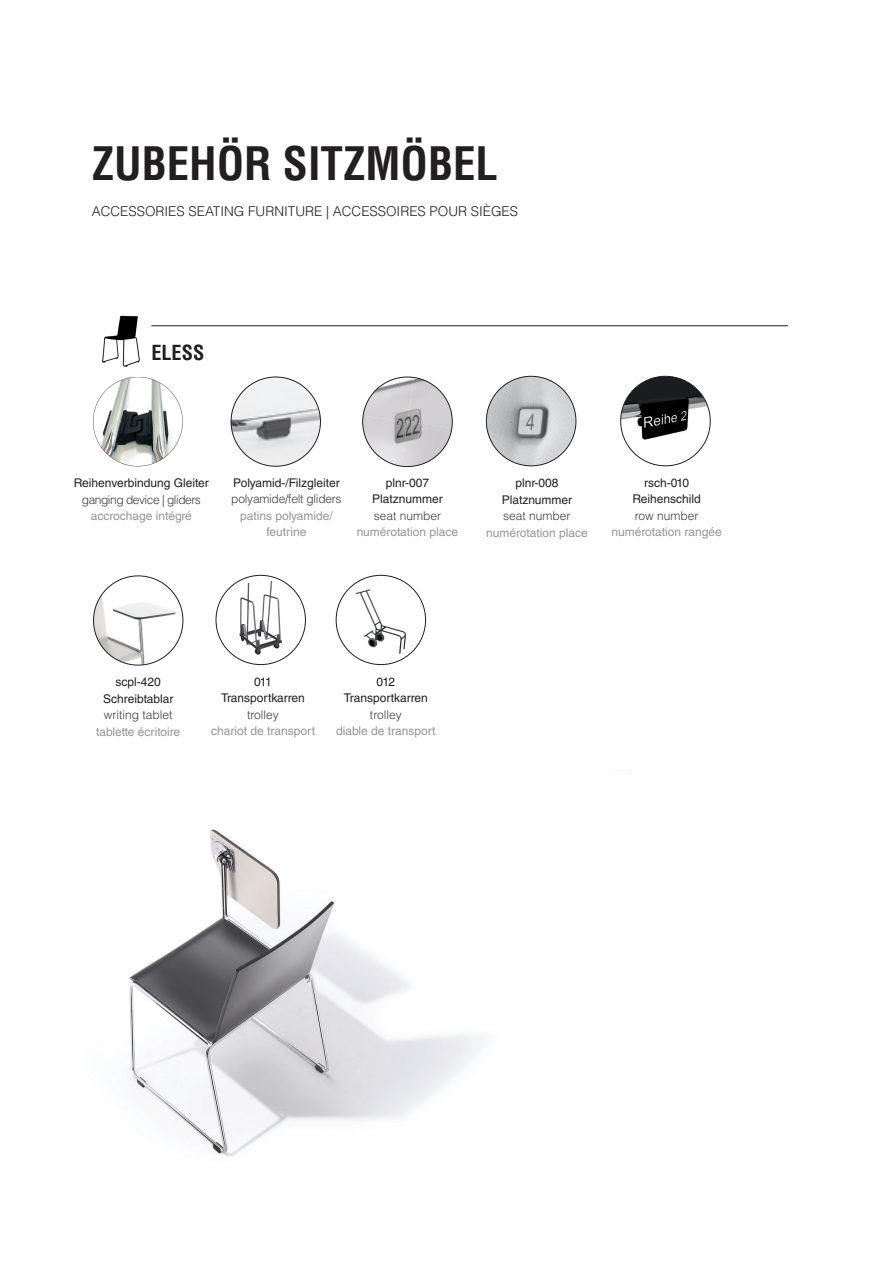
<style>
.page{position:relative;width:893px;height:1263px;background:#fff}
.page>*{position:absolute;margin:0;border:0;box-sizing:border-box;transform-origin:0 0}
.t1{font:700 condensed 45px "Helvetica LT Std";color:#231f20}
.t2{font:700 condensed 20.25px "Helvetica LT Std";color:#231f20}
.t3{font:300 13.5px "Helvetica LT Std";color:#231f20}
.t4{font:12px/16.5px "Helvetica LT Std";color:#231f20;text-align:center}
.t5{font:12px/16.5px "Helvetica LT Std";color:#939598;text-align:center}
.t6{font:300 12px "Helvetica LT Std";color:#3e3e3f}
.t7{font:300 12px "Helvetica LT Std";letter-spacing:-.04em;color:#3e3e3f}
.t8{font:300 12px "Helvetica LT Std";letter-spacing:-.02em;color:#3e3e3f}
</style>
<div class="page">
<img style="left:129px;top:829px;width:356px;height:328px">
<img style="left:363px;top:377px;width:44px;height:38px">
<img style="left:407px;top:377px;width:45px;height:45px">
<img style="left:364px;top:415px;width:44px;height:51px">
<img style="left:401px;top:422px;width:51px;height:44px">
<img style="left:486px;top:376px;width:90px;height:90px;border-radius:45px">
<svg style="left:93px;top:377px;width:90px;height:89px"></svg>
<img style="left:94px;top:576px;width:89px;height:89px;border-radius:45px">
<img style="left:102px;top:315px;width:38px;height:52px">
<hr style="left:151px;top:325px;width:637px;height:1px;background:#231f20">
<img style="left:344px;top:582px;width:74px;height:79px">
<img style="left:216px;top:576px;width:89px;height:81px">
<img style="left:231px;top:377px;width:89px;height:89px;border-radius:45px">
<h1 class="t1" style="left:92px;top:135px;width:408px">ZUBEHÖR SITZMÖBEL</h1>
<p class="t3" style="left:92px;top:203px;width:428px">ACCESSORIES SEATING FURNITURE | ACCESSOIRES POUR SIÈGES</p>
<h2 class="t2" style="left:151px;top:340px;width:54px">ELESS</h2>
<p class="t4" style="left:74px;top:475px;width:137px">Reihenverbindung Gleiter</p>
<p class="t7" style="left:82px;top:492px;width:120px">ganging device | gliders</p>
<p class="t5" style="left:91px;top:508px;width:103px">accrochage intégré</p>
<p class="t4" style="left:233px;top:474px;width:108px">Polyamid-/Filzgleiter</p>
<p class="t8" style="left:231px;top:491px;width:112px">polyamide/felt gliders</p>
<p class="t5" style="left:240px;top:507px;width:94px">patins polyamide/ feutrine</p>
<p class="t4" style="left:372px;top:474px;width:72px">plnr-007<br>Platznummer</p>
<p class="t6" style="left:374px;top:508px;width:69px">seat number</p>
<p class="t5" style="left:357px;top:524px;width:103px">numérotation place</p>
<p class="t4" style="left:502px;top:475px;width:72px">plnr-008<br>Platznummer</p>
<p class="t6" style="left:503px;top:509px;width:69px">seat number</p>
<p class="t5" style="left:486px;top:524px;width:103px">numérotation place</p>
<p class="t4" style="left:632px;top:474px;width:70px">rsch-010<br>Reihenschild</p>
<p class="t6" style="left:635px;top:508px;width:65px">row number</p>
<p class="t5" style="left:612px;top:524px;width:112px">numérotation rangée</p>
<p class="t4" style="left:103px;top:674px;width:72px">scpl-420<br>Schreibtablar</p>
<p class="t6" style="left:104px;top:708px;width:70px">writing tablet</p>
<p class="t5" style="left:96px;top:723px;width:85px">tablette écritoire</p>
<p class="t4" style="left:221px;top:673px;width:85px">011<br>Transportkarren</p>
<p class="t6" style="left:247px;top:707px;width:33px">trolley</p>
<p class="t5" style="left:211px;top:723px;width:105px">chariot de transport</p>
<p class="t4" style="left:344px;top:673px;width:85px">012<br>Transportkarren</p>
<p class="t6" style="left:370px;top:707px;width:33px">trolley</p>
<p class="t5" style="left:336px;top:723px;width:101px">diable de transport</p>
</div>
